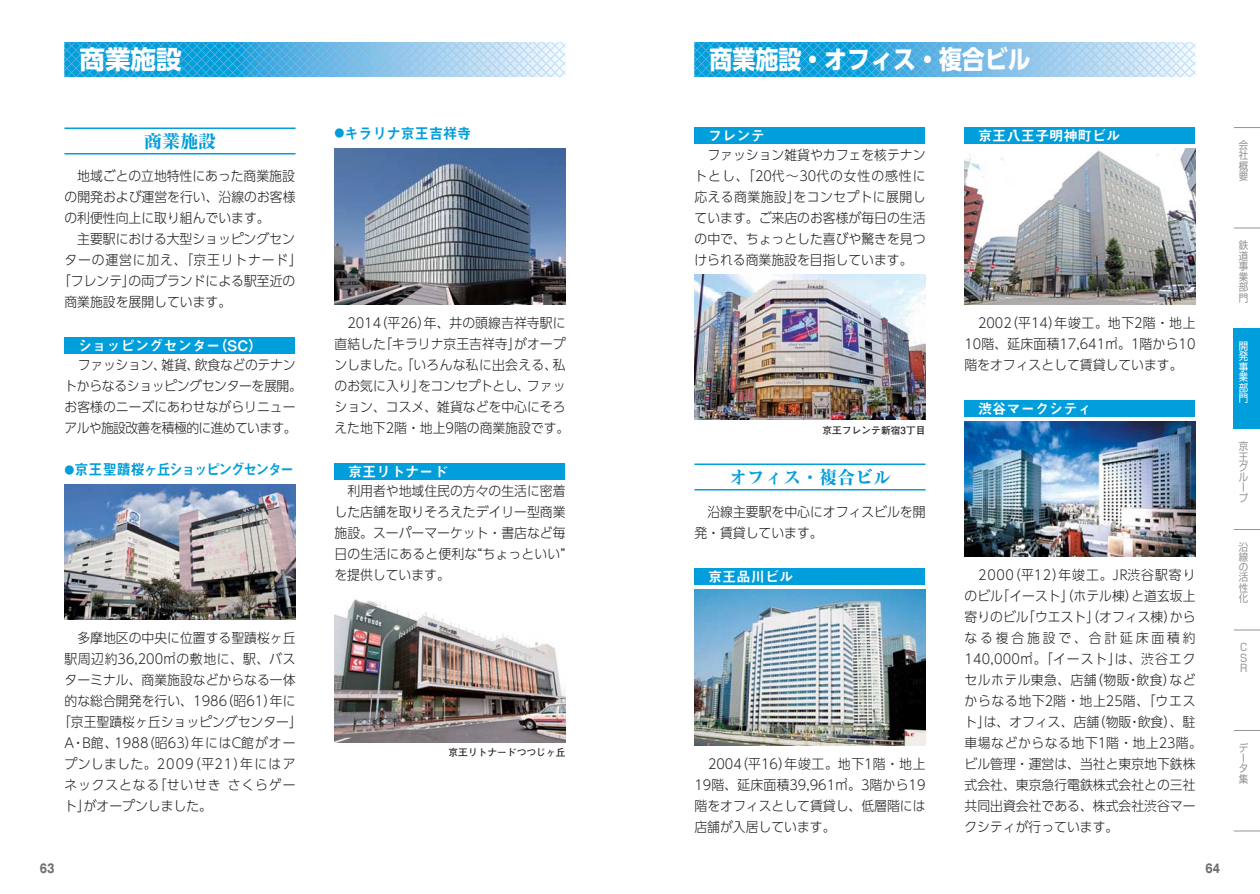
<style>
.page{position:relative;width:1260px;height:894px;background:#fff}
.page>*{position:absolute;margin:0;border:0;box-sizing:border-box;transform-origin:0 0}
.t1{font:700 25.5px "UD Shin Go Pr 6 N";color:#fff;scale:.9 1}
.t2{font:700 25.5px "UD Shin Go Pr 6 N";color:#fff}
.t3{font:800 18px "Ryumin Pr 6 N";color:#009edb}
.t4{font:15px "Midashi Go Pr 6 N MB31";letter-spacing:-.125em;color:#009edb;scale:.94 1}
.t5{font:15px "Midashi Go Pr 6 N MB31";color:#009edb;scale:.94 1}
.t6{font:14.25px "Midashi Go Pr 6 N MB31";color:#fff}
.t7{font:300 13.5px/21px "UD Shin Go Pr 6 N";color:#231f20;text-align:justify;scale:.95 1}
.t8{font:300 13.5px/21px "UD Shin Go Pr 6 N";letter-spacing:-.025em;color:#231f20;text-align:center;scale:.95 1}
.t9{font:300 13.5px "UD Shin Go Pr 6 N";letter-spacing:.065em;color:#231f20;scale:.95 1}
.t10{font:300 13.5px "UD Shin Go Pr 6 N";letter-spacing:.045em;color:#231f20;scale:.95 1}
.t11{font:300 13.5px "UD Shin Go Pr 6 N";letter-spacing:.075em;color:#231f20;scale:.95 1}
.t12{font:700 12px "Gothic MB101 Pr 6 N";color:#6d6e70;scale:.8 1}
.t13{font:10.5px/10.4px "Shin Go Pr 6 Regular 90 pv RKSJ V";color:#939598;text-align:justify;scale:.9 1}
.t14{font:10.5px/10.5px "Shin Go Pr 6 Regular 90 pv RKSJ V";color:#fff;text-align:justify;scale:.9 1}
.t15{font:700 9.75px "Futo Go B101 Pr 6 N";color:#231f20}
.s1{font-size:10.5px}
</style>
<div class="page">
<svg style="left:64px;top:42px;width:502px;height:34px;background:#65bbe5"></svg>
<div style="left:694px;top:568px;width:232px;height:17px;background:#009edb"></div>
<div style="left:1234px;top:328px;width:26px;height:101px;background:#009edb"></div>
<svg style="left:1234px;top:529px;width:26px;height:1px"></svg>
<svg style="left:1234px;top:730px;width:26px;height:1px"></svg>
<svg style="left:1234px;top:630px;width:26px;height:1px"></svg>
<svg style="left:1234px;top:228px;width:26px;height:1px"></svg>
<svg style="left:1234px;top:127px;width:26px;height:1px"></svg>
<svg style="left:1234px;top:831px;width:26px;height:1px"></svg>
<svg style="left:694px;top:42px;width:502px;height:34px;background:#65bbe5"></svg>
<div style="left:64px;top:338px;width:232px;height:16px;background:#009edb"></div>
<div style="left:694px;top:128px;width:232px;height:16px;background:#009edb"></div>
<hr style="left:64px;top:128px;width:232px;height:1px;background:#009edb">
<hr style="left:64px;top:153px;width:232px;height:1px;background:#009edb">
<img style="left:64px;top:484px;width:232px;height:136px">
<img style="left:694px;top:274px;width:232px;height:146px">
<div style="left:964px;top:128px;width:232px;height:16px;background:#009edb"></div>
<div style="left:964px;top:400px;width:232px;height:17px;background:#009edb"></div>
<div style="left:334px;top:463px;width:232px;height:17px;background:#009edb"></div>
<img style="left:334px;top:148px;width:232px;height:156px">
<img style="left:334px;top:599px;width:232px;height:143px">
<img style="left:964px;top:148px;width:232px;height:156px">
<hr style="left:694px;top:464px;width:232px;height:1px;background:#009edb">
<hr style="left:694px;top:489px;width:232px;height:1px;background:#009edb">
<img style="left:964px;top:422px;width:232px;height:134px">
<img style="left:694px;top:590px;width:232px;height:156px">
<h1 class="t2" style="left:80px;top:50px;width:103px">商業施設</h1>
<h1 class="t1" style="left:710px;top:50px;width:359px">商業施設・オフィス・複合ビル</h1>
<p class="t5" style="left:335px;top:128px;width:147px"><span class="s1">●</span>キラリナ京王吉祥寺</p>
<h2 class="t3" style="left:144px;top:134px;width:73px">商業施設</h2>
<p class="t6" style="left:708px;top:130px;width:58px">フレンテ</p>
<p class="t7" style="left:695px;top:147px;width:245px;text-indent:13px">ファッション雑貨やカフェを核テナントとし、「20代～30代の女性の感性に応える商業施設」をコンセプトに展開しています。ご来店のお客様が毎日の生活の中で、ちょっとした喜びや驚きを見つけられる商業施設を目指しています。</p>
<p class="t7" style="left:65px;top:168px;width:245px;text-indent:13px">地域ごとの立地特性にあった商業施設の開発および運営を行い、沿線のお客様の利便性向上に取り組んでいます。</p>
<p class="t7" style="left:77px;top:231px;width:231px">主要駅における大型ショッピングセン</p>
<p class="t9" style="left:65px;top:255px;width:251px">ターの運営に加え、「京王リトナード」</p>
<p class="t7" style="left:58px;top:273px;width:251px">「フレンテ」の両ブランドによる駅至近の</p>
<p class="t7" style="left:65px;top:294px;width:177px">商業施設を展開しています。</p>
<p class="t6" style="left:78px;top:340px;width:186px">ショッピングセンター（SC）</p>
<p class="t8" style="left:65px;top:357px;width:251px">ファッション、雑貨、飲食などのテナン<br>トからなるショッピングセンターを展開。お客様のニーズにあわせながらリニューアルや施設改善を積極的に進めています。</p>
<p class="t4" style="left:65px;top:464px;width:246px"><span class="s1">●</span>京王聖蹟桜ヶ丘ショッピングセンター</p>
<p class="t7" style="left:77px;top:630px;width:231px">多摩地区の中央に位置する聖蹟桜ヶ丘</p>
<p class="t10" style="left:65px;top:654px;width:245px">駅周辺約36,200㎡の敷地に、駅、バス</p>
<p class="t7" style="left:65px;top:672px;width:245px">ターミナル、商業施設などからなる一体</p>
<p class="t7" style="left:65px;top:693px;width:245px">的な総合開発を行い、1986（昭61）年に</p>
<p class="t7" style="left:58px;top:714px;width:258px">「京王聖蹟桜ヶ丘ショッピングセンター」</p>
<p class="t7" style="left:65px;top:735px;width:245px">A・B館、1988（昭63）年にはC館がオー</p>
<p class="t11" style="left:65px;top:759px;width:245px">プンしました。2009（平21）年にはア</p>
<p class="t9" style="left:65px;top:780px;width:245px">ネックスとなる「せいせきさくらゲー</p>
<p class="t7" style="left:65px;top:798px;width:157px">ト」がオープンしました。</p>
<p class="t7" style="left:335px;top:314px;width:249px;text-align:left;text-indent:13px">2014（平26）年、井の頭線吉祥寺駅に直結した「キラリナ京王吉祥寺」がオープンしました。「いろんな私に出会える、私のお気に入り」をコンセプトとし、ファッション、コスメ、雑貨などを中心にそろえた地下2階・地上9階の商業施設です。</p>
<p class="t6" style="left:348px;top:466px;width:101px">京王リトナード</p>
<p class="t7" style="left:335px;top:482px;width:245px;text-indent:13px">利用者や地域住民の方々の生活に密着した店舗を取りそろえたデイリー型商業施設。スーパーマーケット・書店など毎日の生活にあると便利な“ちょっといい”を提供しています。</p>
<p class="t15" style="left:449px;top:749px;width:118px">京王リトナードつつじヶ丘</p>
<p class="t15" style="left:823px;top:426px;width:104px">京王フレンテ新宿3丁目</p>
<h2 class="t3" style="left:729px;top:470px;width:163px">オフィス・複合ビル</h2>
<p class="t7" style="left:695px;top:504px;width:245px;text-indent:13px">沿線主要駅を中心にオフィスビルを開発・賃貸しています。</p>
<p class="t6" style="left:708px;top:571px;width:87px">京王品川ビル</p>
<p class="t7" style="left:695px;top:756px;width:245px;text-indent:14px">2004（平16）年竣工。地下1階・地上19階、延床面積39,961㎡。3階から19階をオフィスとして賃貸し、低層階には店舗が入居しています。</p>
<p class="t6" style="left:978px;top:130px;width:144px">京王八王子明神町ビル</p>
<p class="t7" style="left:965px;top:315px;width:245px;text-indent:14px">2002（平14）年竣工。地下2階・地上10階、延床面積17,641㎡。1階から10階をオフィスとして賃貸しています。</p>
<p class="t6" style="left:978px;top:403px;width:115px">渋谷マークシティ</p>
<p class="t7" style="left:965px;top:567px;width:251px;text-align:left;text-indent:14px">2000（平12）年竣工。JR渋谷駅寄りのビル「イースト」（ホテル棟）と道玄坂上寄りのビル「ウエスト」（オフィス棟）からなる複合施設で、合計延床面積約<br>140,000㎡。「イースト」は、渋谷エクセルホテル東急、店舗（物販・飲食）などからなる地下2階・地上25階、「ウエスト」は、オフィス、店舗（物販・飲食）、駐車場などからなる地下1階・地上23階。ビル管理・運営は、当社と東京地下鉄株式会社、東京急行電鉄株式会社との三社共同出資会社である、株式会社渋谷マークシティが行っています。</p>
<p class="t12" style="left:40px;top:864px;width:20px">63</p>
<p class="t12" style="left:1205px;top:864px;width:20px">64</p>
<p class="t13" style="left:1239px;top:141px;width:12px">会社概要</p>
<p class="t13" style="left:1239px;top:241px;width:12px">鉄道事業部門</p>
<p class="t14" style="left:1239px;top:342px;width:12px">開発事業部門</p>
<p class="t13" style="left:1239px;top:443px;width:12px;text-align:left">京王グループ</p>
<p class="t13" style="left:1239px;top:543px;width:12px">沿線の活性化</p>
<p class="t13" style="left:1240px;top:643px;width:9px">C S R</p>
<p class="t13" style="left:1239px;top:744px;width:12px;text-align:left">データ集</p>
</div>
